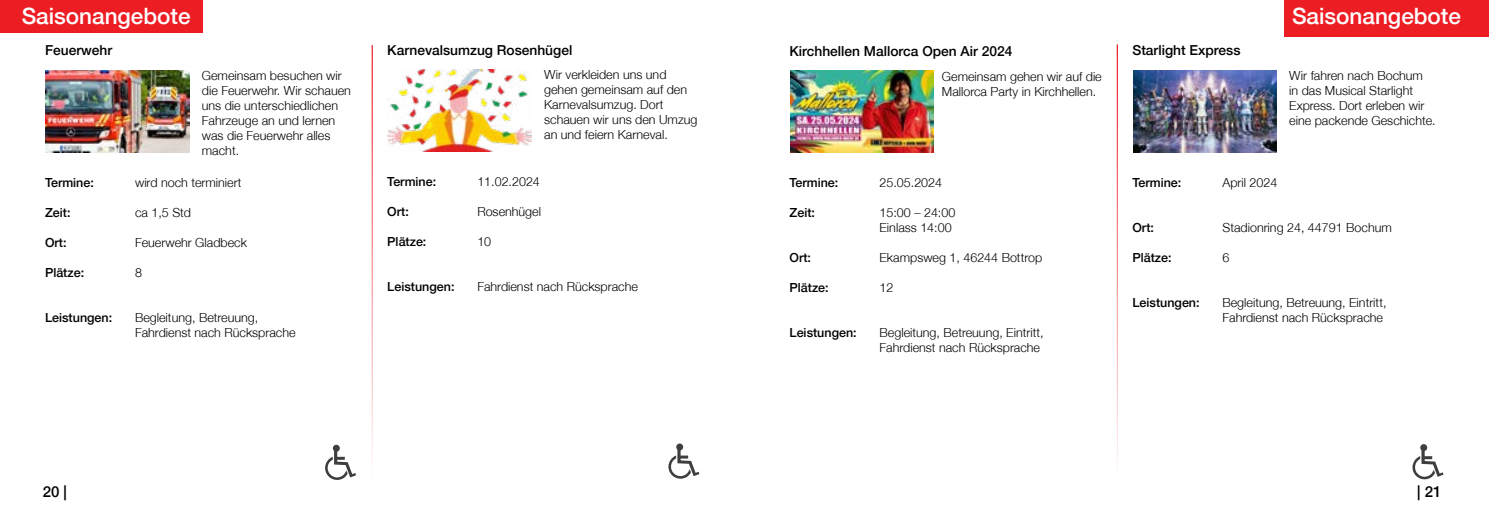
<style>
.page{position:relative;width:1489px;height:525px;background:#fff}
.page>*{position:absolute;margin:0;border:0;box-sizing:border-box;transform-origin:0 0}
.t1{font:500 22.5px "Helvetica Neue";color:#fff}
.t2{font:500 15px "Helvetica Neue";color:#000}
.t3{font:500 13.75px "Helvetica Neue";color:#000}
.t4{font:300 12.5px/15px "Helvetica Neue";color:#000}
.t5{font:500 12.5px "Helvetica Neue";color:#000}
</style>
<div class="page">
<div style="left:0;top:0;width:202px;height:33px;background:#ed1d24"></div>
<svg style="left:325px;top:450px;width:31px;height:29px"></svg>
<svg style="left:333px;top:444px;width:7px;height:7px"></svg>
<hr style="left:371px;top:45px;width:2px;height:434px;background:#ed1d24">
<img style="left:46px;top:70px;width:143px;height:82px">
<div style="left:1284px;top:0;width:204px;height:37px;background:#ed1d24"></div>
<img style="left:388px;top:69px;width:143px;height:82px">
<hr style="left:1116px;top:44px;width:1px;height:435px;background:#ed1d24">
<img style="left:790px;top:71px;width:143px;height:82px">
<svg style="left:668px;top:449px;width:31px;height:29px"></svg>
<svg style="left:676px;top:443px;width:7px;height:7px"></svg>
<svg style="left:1412px;top:449px;width:31px;height:30px"></svg>
<div style="left:1420px;top:444px;width:6px;height:7px;background:#3e3e3e;border-radius:50%"></div>
<img style="left:1133px;top:70px;width:143px;height:82px">
<h1 class="t1" style="left:22px;top:3px;width:170px">Saisonangebote</h1>
<p class="t3" style="left:45px;top:42px;width:69px">Feuerwehr</p>
<p class="t4" style="left:202px;top:68px;width:150px">Gemeinsam besuchen wir die Feuerwehr. Wir schauen uns die unterschiedlichen<br>Fahrzeuge an und lernen was die Feuerwehr alles macht.</p>
<p class="t5" style="left:45px;top:174px;width:50px">Termine:</p>
<p class="t4" style="left:135px;top:174px;width:108px">wird noch terminiert</p>
<p class="t5" style="left:45px;top:204px;width:27px">Zeit:</p>
<p class="t4" style="left:135px;top:204px;width:58px">ca 1,5 Std</p>
<p class="t5" style="left:45px;top:234px;width:23px">Ort:</p>
<p class="t4" style="left:135px;top:234px;width:113px">Feuerwehr Gladbeck</p>
<p class="t5" style="left:45px;top:264px;width:41px">Plätze:</p>
<p class="t4" style="left:135px;top:264px;width:8px">8</p>
<p class="t5" style="left:45px;top:309px;width:69px">Leistungen:</p>
<p class="t4" style="left:135px;top:309px;width:162px">Begleitung, Betreuung,<br>Fahrdienst nach Rücksprache</p>
<p class="t3" style="left:387px;top:41px;width:186px">Karnevalsumzug Rosenhügel</p>
<p class="t4" style="left:544px;top:67px;width:155px">Wir verkleiden uns und gehen gemeinsam auf den<br>Karnevalsumzug. Dort schauen wir uns den Umzug an und feiern Karneval.</p>
<p class="t5" style="left:387px;top:174px;width:50px">Termine:</p>
<p class="t4" style="left:477px;top:174px;width:64px">11.02.2024</p>
<p class="t5" style="left:387px;top:204px;width:23px">Ort:</p>
<p class="t4" style="left:477px;top:204px;width:65px">Rosenhügel</p>
<p class="t5" style="left:387px;top:234px;width:41px">Plätze:</p>
<p class="t4" style="left:477px;top:234px;width:15px">10</p>
<p class="t5" style="left:387px;top:279px;width:69px">Leistungen:</p>
<p class="t4" style="left:477px;top:279px;width:162px">Fahrdienst nach Rücksprache</p>
<p class="t3" style="left:789px;top:43px;width:224px">Kirchhellen Mallorca Open Air 2024</p>
<p class="t4" style="left:941px;top:68px;width:161px">Gemeinsam gehen wir auf die<br>Mallorca Party in Kirchhellen.</p>
<p class="t5" style="left:789px;top:175px;width:50px">Termine:</p>
<p class="t4" style="left:879px;top:175px;width:64px">25.05.2024</p>
<p class="t5" style="left:789px;top:205px;width:27px">Zeit:</p>
<p class="t4" style="left:879px;top:205px;width:77px">15:00 – 24:00<br>Einlass 14:00</p>
<p class="t5" style="left:789px;top:250px;width:23px">Ort:</p>
<p class="t4" style="left:879px;top:250px;width:164px">Ekampsweg 1, 46244 Bottrop</p>
<p class="t5" style="left:789px;top:280px;width:41px">Plätze:</p>
<p class="t4" style="left:879px;top:280px;width:15px">12</p>
<p class="t5" style="left:789px;top:325px;width:69px">Leistungen:</p>
<p class="t4" style="left:879px;top:325px;width:165px">Begleitung, Betreuung, Eintritt,<br>Fahrdienst nach Rücksprache</p>
<p class="t3" style="left:1132px;top:42px;width:110px">Starlight Express</p>
<h1 class="t1" style="left:1291px;top:3px;width:170px">Saisonangebote</h1>
<p class="t4" style="left:1289px;top:68px;width:148px">Wir fahren nach Bochum<br>in das Musical Starlight<br>Express. Dort erleben wir eine packende Geschichte.</p>
<p class="t5" style="left:1132px;top:174px;width:50px">Termine:</p>
<p class="t4" style="left:1222px;top:174px;width:56px">April 2024</p>
<p class="t5" style="left:1132px;top:219px;width:23px">Ort:</p>
<p class="t4" style="left:1222px;top:219px;width:171px">Stadionring 24, 44791 Bochum</p>
<p class="t5" style="left:1132px;top:249px;width:41px">Plätze:</p>
<p class="t4" style="left:1222px;top:249px;width:8px">6</p>
<p class="t5" style="left:1132px;top:294px;width:69px">Leistungen:</p>
<p class="t4" style="left:1222px;top:294px;width:165px">Begleitung, Betreuung, Eintritt,<br>Fahrdienst nach Rücksprache</p>
<p class="t2" style="left:43px;top:482px;width:26px">20 |</p>
<p class="t2" style="left:1416px;top:482px;width:26px">| 21</p>
</div>
